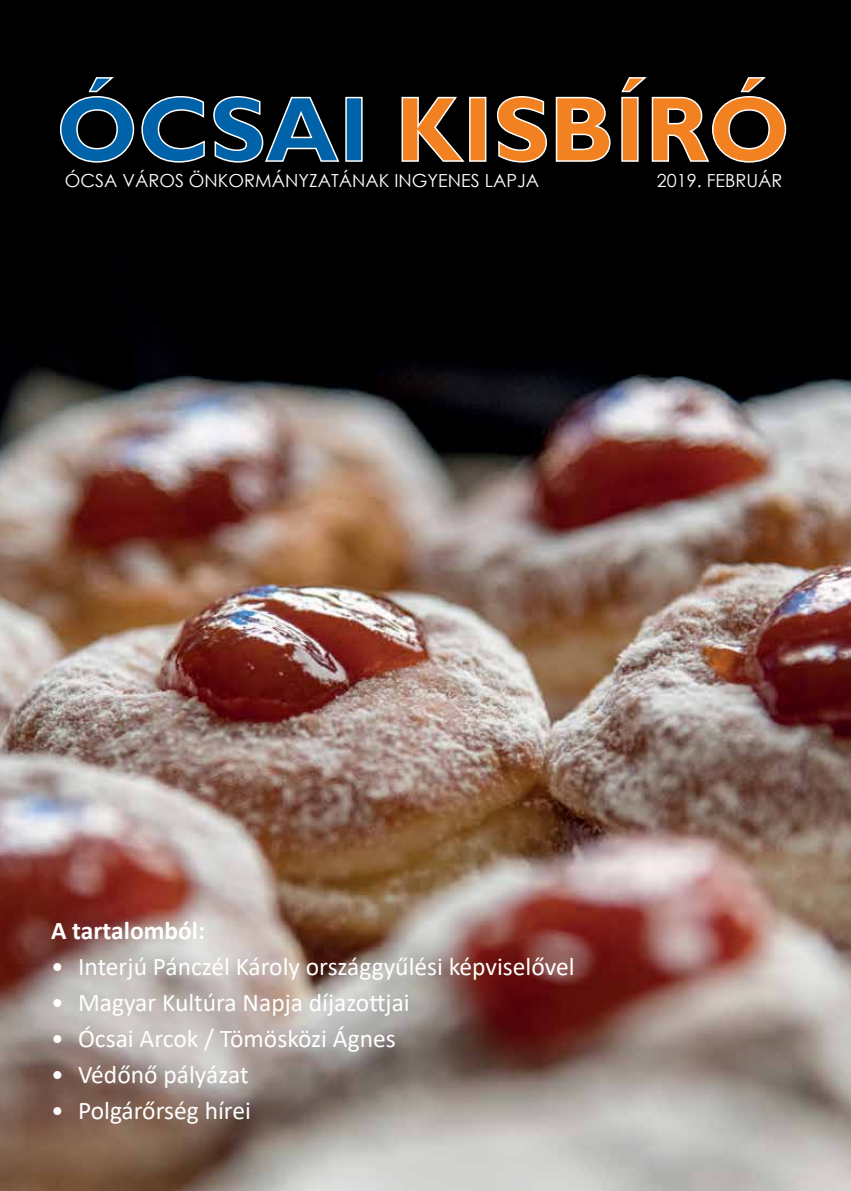
<style>
.page{position:relative;width:851px;height:1191px;background:#fff}
.page>*{position:absolute;margin:0;border:0;box-sizing:border-box;transform-origin:0 0}
.t1{font:25.5px "Calibri";color:#fff}
.t2{font:700 25.5px "Calibri";color:#fff}
.t3{font:18px "Century Gothic";color:#fff}
</style>
<div class="page">
<img style="left:0;top:0;width:850px;height:1191px">
<svg style="left:401px;top:76px;width:385px;height:87px;background:#704723"></svg>
<svg style="left:59px;top:76px;width:304px;height:87px;background:#15354c"></svg>
<p class="t3" style="left:65px;top:168px;width:475px">ÓCSA VÁROS ÖNKORMÁNYZATÁNAK INGYENES LAPJA</p>
<p class="t3" style="left:656px;top:168px;width:127px">2019. FEBRUÁR</p>
<p class="t2" style="left:51px;top:912px;width:156px">A tartalomból:</p>
<p class="t1" style="left:51px;top:949px;width:525px">• Interjú Pánczél Károly országgyűlési képviselővel</p>
<p class="t1" style="left:51px;top:985px;width:360px">• Magyar Kultúra Napja díjazottjai</p>
<p class="t1" style="left:51px;top:1021px;width:346px">• Ócsai Arcok / Tömösközi Ágnes</p>
<p class="t1" style="left:51px;top:1057px;width:199px">• Védőnő pályázat</p>
<p class="t1" style="left:51px;top:1093px;width:201px">• Polgárőrség hírei</p>
</div>
